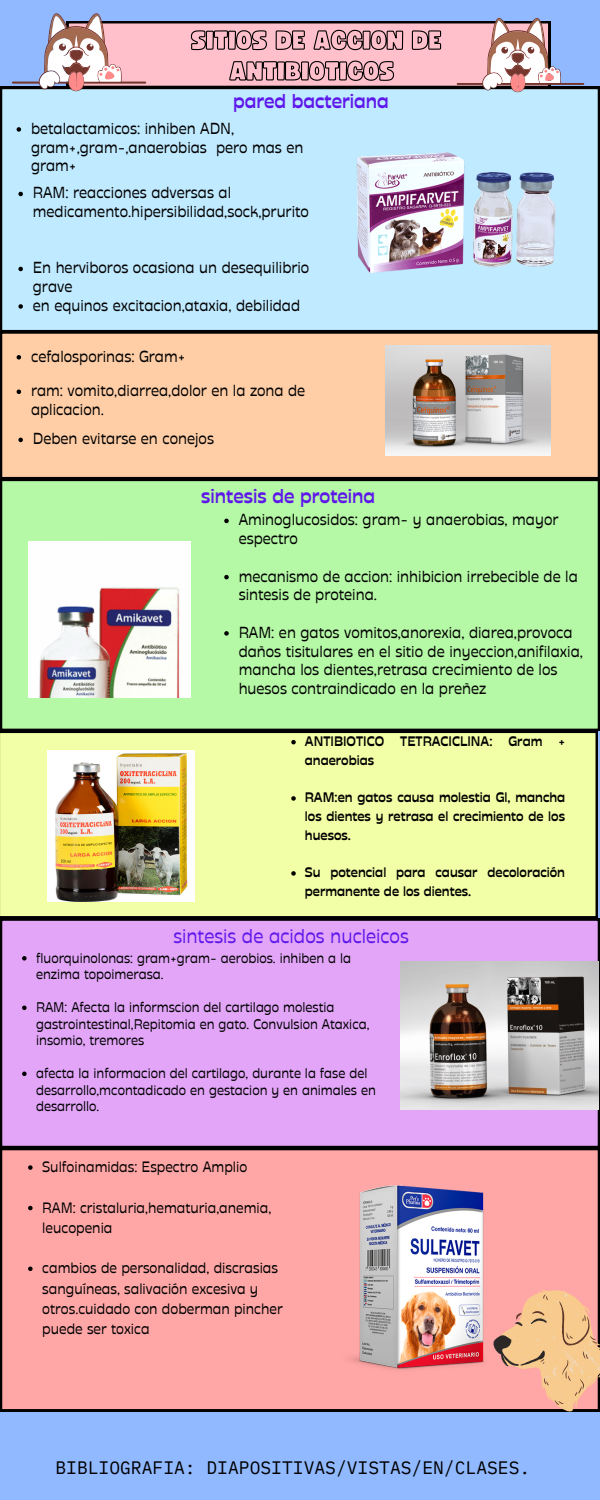
<style>
.page{position:relative;width:600px;height:1500px;background:#91b9ff}
.page>*{position:absolute;margin:0;border:0;box-sizing:border-box;transform-origin:0 0}
.t1{font:700 20px "Stadio Deva";color:#5e17eb}
.t2{font:20px "Stadio Deva";color:#5e17eb}
.t3{font:18px "IBM Plex Mono";color:#000}
.t4{font:16px/18.8px "Stadio Deva";color:#000}
.t5{font:15px/20.2px "Stadio Deva";color:#000}
.t6{font:14px/16.5px "Stadio Deva";color:#000}
.t7{font:700 13.8px/18.8px "Stadio Deva";color:#000}
</style>
<div class="page">
<div style="left:0;top:87px;width:600px;height:244px;background:#c0eaff"></div>
<svg style="left:0;top:331px;width:600px;height:148px;background:#f0c29c"></svg>
<div style="left:0;top:479px;width:600px;height:252px;background:#b5f8a5"></div>
<div style="left:0;top:731px;width:598px;height:187px;background:#f3ffa6"></div>
<div style="left:0;top:919px;width:600px;height:229px;background:#e2a5f8"></div>
<div style="left:0;top:1148px;width:600px;height:263px;background:#ffa6a6"></div>
<img style="left:442px;top:148px;width:119px;height:133px">
<img style="left:442px;top:346px;width:109px;height:109px">
<img style="left:28px;top:542px;width:163px;height:155px">
<img style="left:47px;top:751px;width:147px;height:150px">
<img style="left:400px;top:961px;width:198px;height:148px">
<img style="left:282px;top:1145px;width:268px;height:267px">
<svg style="left:190px;top:92px;width:252px;height:387px;background:#c9cbce"></svg>
<svg style="left:229px;top:92px;width:166px;height:418px;background:#d1dad3"></svg>
<svg style="left:12px;top:13px;width:572px;height:79px"></svg>
<svg style="left:493px;top:1289px;width:107px;height:123px;background:#e7ad8c"></svg>
<svg style="left:17px;top:127px;width:4px;height:5px"></svg>
<svg style="left:18px;top:192px;width:5px;height:4px"></svg>
<svg style="left:18px;top:267px;width:5px;height:4px"></svg>
<svg style="left:18px;top:304px;width:5px;height:5px"></svg>
<svg style="left:17px;top:355px;width:4px;height:5px"></svg>
<svg style="left:17px;top:390px;width:4px;height:4px"></svg>
<svg style="left:18px;top:438px;width:5px;height:4px"></svg>
<svg style="left:224px;top:519px;width:5px;height:4px"></svg>
<svg style="left:224px;top:575px;width:5px;height:4px"></svg>
<svg style="left:224px;top:631px;width:5px;height:5px"></svg>
<svg style="left:22px;top:956px;width:5px;height:5px"></svg>
<svg style="left:22px;top:1006px;width:5px;height:4px"></svg>
<svg style="left:22px;top:1072px;width:5px;height:4px"></svg>
<svg style="left:291px;top:740px;width:5px;height:4px"></svg>
<svg style="left:291px;top:796px;width:5px;height:5px"></svg>
<svg style="left:291px;top:871px;width:5px;height:5px"></svg>
<svg style="left:28px;top:1165px;width:5px;height:5px"></svg>
<svg style="left:28px;top:1206px;width:5px;height:4px"></svg>
<svg style="left:28px;top:1267px;width:5px;height:4px"></svg>
<p class="t1" style="left:233px;top:89px;width:157px">pared bacteriana</p>
<p class="t4" style="left:31px;top:119px;width:274px">betalactamicos: inhiben ADN, gram+,gram-,anaerobias pero mas en gram+</p>
<p class="t4" style="left:33px;top:183px;width:278px">RAM: reacciones adversas al medicamento.hipersibilidad,sock,prurito</p>
<p class="t4" style="left:33px;top:258px;width:278px">En herviboros ocasiona un desequilibrio grave<br>en equinos excitacion,ataxia, debilidad</p>
<p class="t4" style="left:31px;top:339px;width:276px;line-height:34.5px">cefalosporinas: Gram+<br>ram: vomito,diarrea,dolor en la zona de</p>
<p class="t4" style="left:31px;top:395px;width:185px;line-height:29.4px">aplicacion.<br>Deben evitarse en conejos</p>
<p class="t1" style="left:201px;top:484px;width:176px">sintesis de proteina</p>
<p class="t4" style="left:239px;top:510px;width:321px">Aminoglucosidos: gram- y anaerobias, mayor espectro</p>
<p class="t4" style="left:239px;top:567px;width:341px">mecanismo de accion: inhibicion irrebecible de la sintesis de proteina.</p>
<p class="t4" style="left:239px;top:623px;width:346px">RAM: en gatos vomitos,anorexia, diarea,provoca daños tisitulares en el sitio de inyeccion,anifilaxia, mancha los dientes,retrasa crecimiento de los huesos contraindicado en la preñez</p>
<p class="t7" style="left:305px;top:732px;width:262px">ANTIBIOTICO TETRACICLINA: Gram + anaerobias</p>
<p class="t7" style="left:305px;top:788px;width:262px;text-align:justify">RAM:en gatos causa molestia Gl, mancha los dientes y retrasa el crecimiento de los huesos.</p>
<p class="t7" style="left:305px;top:863px;width:262px">Su potencial para causar decoloración permanente de los dientes.</p>
<p class="t2" style="left:173px;top:924px;width:237px">sintesis de acidos nucleicos</p>
<p class="t6" style="left:36px;top:950px;width:317px">fluorquinolonas: gram+gram- aerobios. inhiben a la enzima topoimerasa.</p>
<p class="t6" style="left:36px;top:999px;width:335px">RAM: Afecta la informscion del cartilago molestia gastrointestinal,Repitomia en gato. Convulsion Ataxica, insomio, tremores</p>
<p class="t6" style="left:36px;top:1065px;width:341px">afecta la informacion del cartilago, durante la fase del desarrollo,mcontadicado en gestacion y en animales en desarrollo.</p>
<p class="t5" style="left:42px;top:1157px;width:206px">Sulfoinamidas: Espectro Amplio</p>
<p class="t5" style="left:42px;top:1197px;width:231px">RAM: cristaluria,hematuria,anemia, leucopenia</p>
<p class="t5" style="left:42px;top:1258px;width:242px">cambios de personalidad, discrasias sanguíneas, salivación excesiva y otros.cuidado con doberman pincher puede ser toxica</p>
<p class="t3" style="left:55px;top:1455px;width:476px">BIBLIOGRAFIA: DIAPOSITIVAS/VISTAS/EN/CLASES.</p>
</div>
